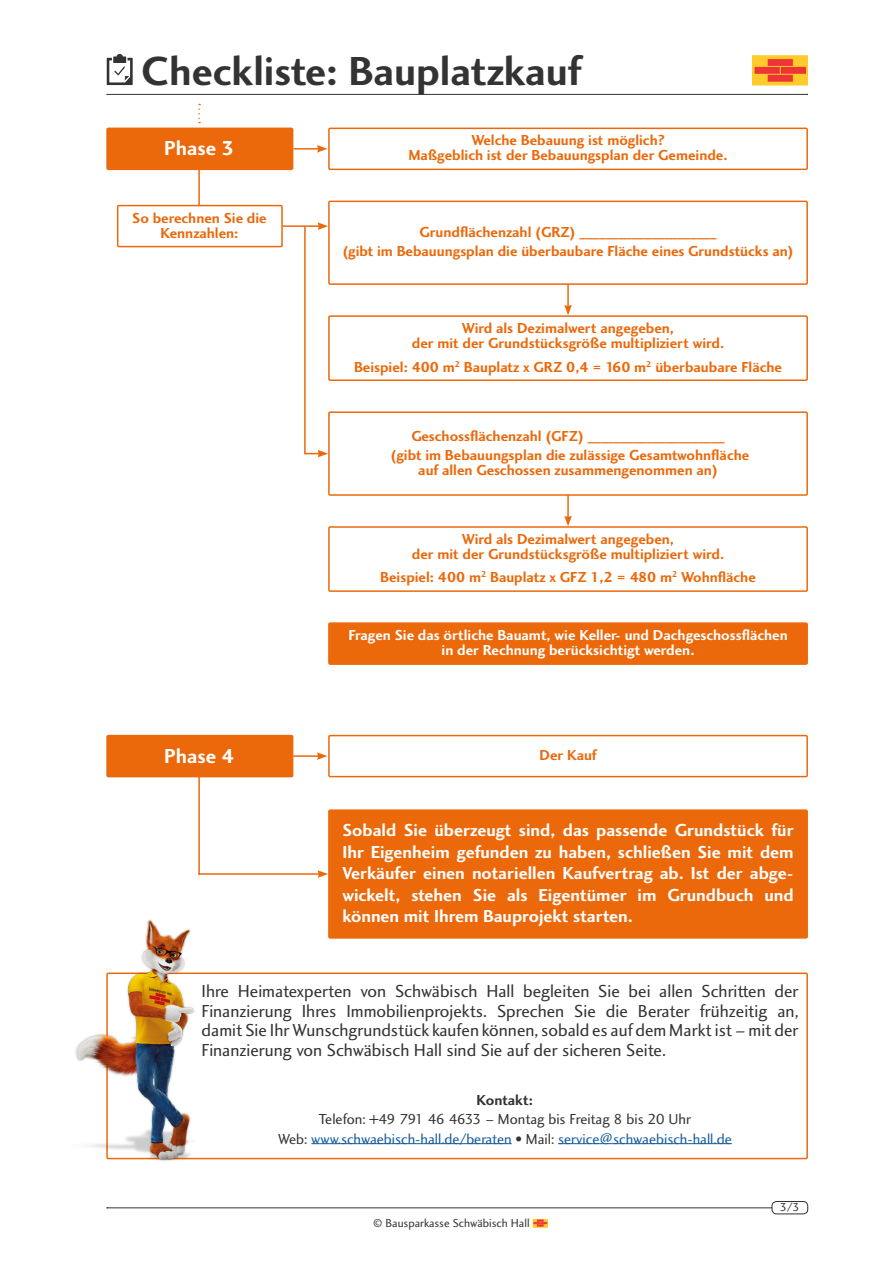
<style>
.page{position:relative;width:893px;height:1263px;background:#fff}
.page>*{position:absolute;margin:0;border:0;box-sizing:border-box;transform-origin:0 0}
.t1{font:42px "Charlotte Sans Bold Plain";color:#333}
.t2{font:21px "Charlotte Sans Bold Plain";color:#fff}
.t3{font:18px/19.5px "Charlotte Sans Book Plain";color:#333;text-align:justify}
.t4{font:18px/21.6px "Charlotte Sans Bold Plain";color:#fff;text-align:justify}
.t5{font:15px/15px "Charlotte Sans Bold Plain";color:#eb690b;text-align:center}
.t6{font:15px/15px "Charlotte Sans Bold Plain";color:#fff;text-align:center}
.t7{font:15px "Charlotte Sans Book Plain";color:#175d9e}
.t8{font:15px "Charlotte Sans Book Plain";color:#333}
.t9{font:15px "Charlotte Sans Bold Plain";color:#333}
.t10{font:12px "Charlotte Sans Book Plain";color:#333}
.s1{color:#333}
</style>
<div class="page">
<hr style="left:567px;top:281px;width:2px;height:26px;background:#eb690b">
<svg style="left:564px;top:305px;width:8px;height:10px"></svg>
<hr style="left:567px;top:491px;width:2px;height:27px;background:#eb690b">
<svg style="left:564px;top:516px;width:8px;height:10px"></svg>
<hr style="left:107px;top:1207px;width:701px;height:1px;background:#333">
<div style="left:772px;top:1201px;width:36px;height:13px;background:#fff;border-radius:4px"></div>
<div style="left:772px;top:1201px;width:36px;height:13px;border:1px solid #333;border-radius:4px"></div>
<img style="left:533px;top:1219px;width:14px;height:8px">
<hr style="left:106px;top:94px;width:701px;height:1px;background:#333">
<img style="left:752px;top:55px;width:56px;height:30px">
<svg style="left:107px;top:54px;width:26px;height:31px"></svg>
<hr style="left:198px;top:766px;width:2px;height:109px;background:#eb690b">
<div style="left:106px;top:735px;width:187px;height:42px;background:#eb690b;border-radius:2px"></div>
<div style="left:328px;top:735px;width:480px;height:42px;border:2px solid #eb690b"></div>
<hr style="left:293px;top:755px;width:26px;height:2px;background:#eb690b">
<svg style="left:317px;top:752px;width:10px;height:8px"></svg>
<div style="left:329px;top:810px;width:478px;height:128px;background:#eb690b"></div>
<div style="left:328px;top:809px;width:480px;height:130px;border:2px solid #eb690b"></div>
<hr style="left:198px;top:873px;width:122px;height:2px;background:#eb690b">
<svg style="left:318px;top:870px;width:10px;height:8px"></svg>
<hr style="left:198px;top:158px;width:2px;height:55px;background:#eb690b">
<hr style="left:304px;top:226px;width:2px;height:228px;background:#eb690b">
<div style="left:106px;top:128px;width:187px;height:42px;background:#eb690b;border-radius:2px"></div>
<div style="left:328px;top:128px;width:480px;height:42px;border:2px solid #eb690b"></div>
<hr style="left:293px;top:148px;width:26px;height:2px;background:#eb690b">
<svg style="left:317px;top:145px;width:10px;height:8px"></svg>
<div style="left:118px;top:206px;width:164px;height:41px;background:#fff"></div>
<div style="left:117px;top:205px;width:166px;height:42px;border:2px solid #eb690b"></div>
<div style="left:328px;top:411px;width:480px;height:85px;border:2px solid #eb690b"></div>
<svg style="left:304px;top:450px;width:24px;height:7px"></svg>
<div style="left:328px;top:526px;width:480px;height:66px;border:2px solid #eb690b"></div>
<div style="left:328px;top:201px;width:480px;height:84px;border:2px solid #eb690b"></div>
<hr style="left:283px;top:225px;width:37px;height:2px;background:#eb690b">
<svg style="left:318px;top:222px;width:10px;height:8px"></svg>
<div style="left:328px;top:315px;width:480px;height:66px;border:2px solid #eb690b"></div>
<div style="left:329px;top:623px;width:478px;height:41px;background:#eb690b"></div>
<div style="left:328px;top:622px;width:480px;height:43px;border:2px solid #eb690b"></div>
<div style="left:106px;top:972px;width:702px;height:187px;border:2px solid #eb690b"></div>
<img style="left:75px;top:919px;width:127px;height:242px">
<hr style="left:311px;top:1143px;width:201px;height:1px;background:#175d9e">
<hr style="left:558px;top:1143px;width:174px;height:1px;background:#175d9e">
<svg style="left:198px;top:104px;width:2px;height:19px"></svg>
<p class="t1" style="left:141px;top:47px;width:441px">Checkliste: Bauplatzkauf</p>
<p class="t2" style="left:164px;top:136px;width:72px">Phase 3</p>
<p class="t5" style="left:408px;top:133px;width:321px">Welche Bebauung ist möglich?<br>Maßgeblich ist der Bebauungsplan der Gemeinde.</p>
<p class="t5" style="left:132px;top:210px;width:136px">So berechnen Sie die<br>Kennzahlen:</p>
<p class="t5" style="left:419px;top:225px;width:299px">Grundflächenzahl (GRZ) _____________________</p>
<p class="t5" style="left:342px;top:244px;width:453px">(gibt im Bebauungsplan die überbaubare Fläche eines Grundstücks an)</p>
<p class="t5" style="left:412px;top:321px;width:314px">Wird als Dezimalwert angegeben,<br>der mit der Grundstücksgröße multipliziert wird.</p>
<p class="t5" style="left:354px;top:359px;width:430px">Beispiel: 400 m<sup>2</sup> Bauplatz x GRZ 0,4 = 160 m<sup>2</sup> überbaubare Fläche</p>
<p class="t5" style="left:411px;top:428px;width:315px">Geschossflächenzahl (GFZ) _____________________</p>
<p class="t5" style="left:391px;top:447px;width:360px">(gibt im Bebauungsplan die zulässige Gesamtwohnfläche auf allen Geschossen zusammengenommen an)</p>
<p class="t5" style="left:412px;top:531px;width:314px">Wird als Dezimalwert angegeben,<br>der mit der Grundstücksgröße multipliziert wird.</p>
<p class="t5" style="left:380px;top:570px;width:377px">Beispiel: 400 m<sup>2</sup> Bauplatz x GFZ 1,2 = 480 m<sup>2</sup> Wohnfläche</p>
<p class="t6" style="left:348px;top:628px;width:441px">Fragen Sie das örtliche Bauamt, wie Keller- und Dachgeschossflächen in der Rechnung berücksichtigt werden.</p>
<p class="t2" style="left:164px;top:743px;width:72px">Phase 4</p>
<p class="t5" style="left:539px;top:748px;width:59px">Der Kauf</p>
<p class="t4" style="left:342px;top:819px;width:453px">Sobald Sie überzeugt sind, das passende Grundstück für Ihr Eigenheim gefunden zu haben, schließen Sie mit dem Verkäufer einen notariellen Kaufvertrag ab. Ist der abge&shy;wickelt, stehen Sie als Eigentümer im Grundbuch und können mit Ihrem Bauprojekt starten.</p>
<p class="t3" style="left:202px;top:982px;width:598px">Ihre Heimatexperten von Schwäbisch Hall begleiten Sie bei allen Schritten der Finanzierung Ihres Immobilienprojekts. Sprechen Sie die Berater frühzeitig an, damit Sie Ihr Wunschgrundstück kaufen können, sobald es auf dem Markt ist – mit der Finanzierung von Schwäbisch Hall sind Sie auf der sicheren Seite.</p>
<p class="t9" style="left:477px;top:1091px;width:58px">Kontakt:</p>
<p class="t8" style="left:318px;top:1111px;width:374px">Telefon: +49 791 46 4633 – Montag bis Freitag 8 bis 20 Uhr</p>
<p class="t7" style="left:278px;top:1130px;width:456px"><span class="s1">Web:</span> www.schwaebisch-hall.de/beraten <span class="s1">• Mail:</span> service@schwaebisch-hall.de</p>
<p class="t10" style="left:373px;top:1216px;width:158px">© Bausparkasse Schwäbisch Hall</p>
<p class="t10" style="left:780px;top:1201px;width:21px">3/3</p>
</div>
